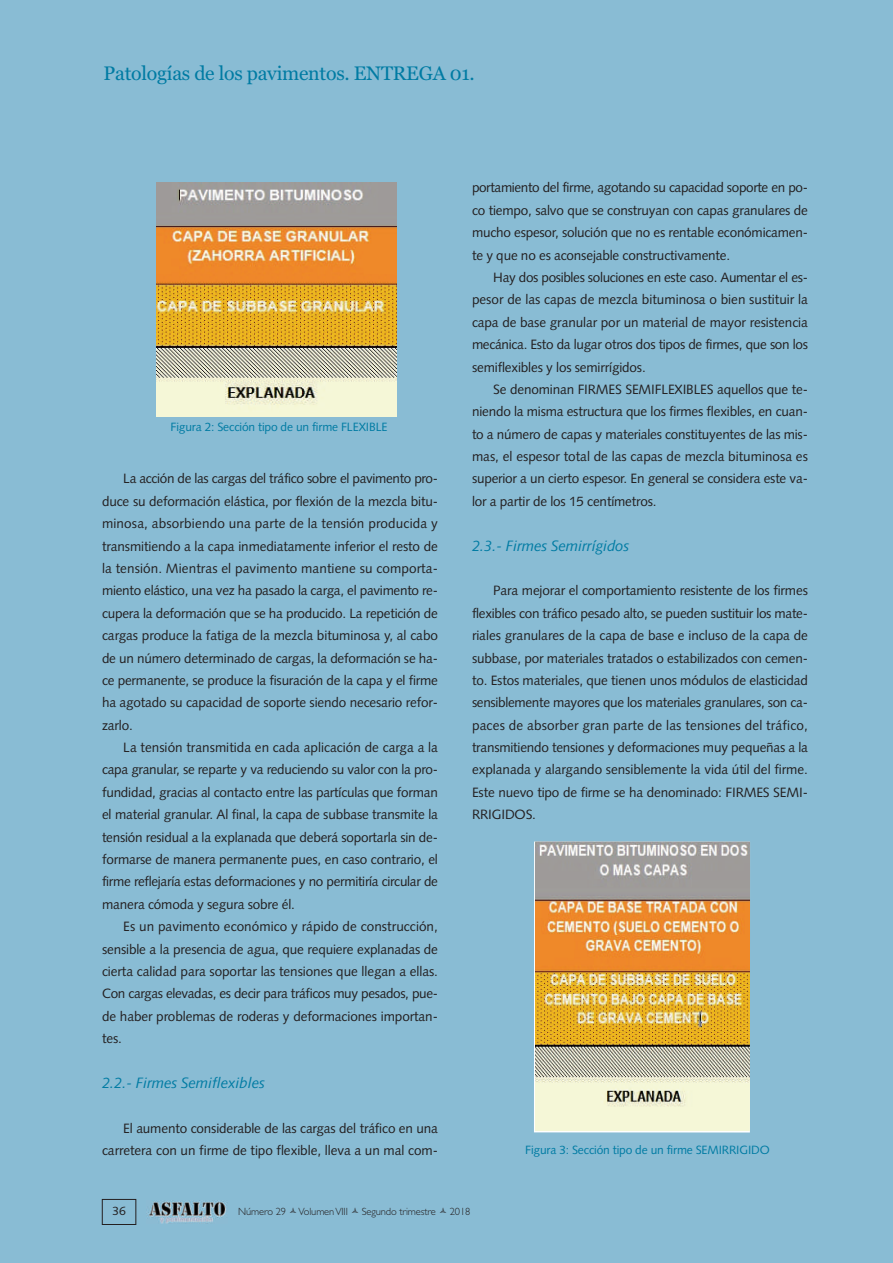
<style>
.page{position:relative;width:893px;height:1263px;background:#89bcd4}
.page>*{position:absolute;margin:0;border:0;box-sizing:border-box;transform-origin:0 0}
.t1{font:19.5px "Georgia";letter-spacing:-.01em;color:#007ba3}
.t2{font:italic 15px "Syntax LT Std";letter-spacing:-.01em;color:#007ba3}
.t3{font:13.5px/22.4px "Syntax LT Std";letter-spacing:-.01em;color:#231f20;text-align:justify}
.t4{font:12px "Syntax LT Std";letter-spacing:-.01em;color:#007ba3}
.t5{font:12px "Syntax LT Std";color:#231f20}
.t6{font:300 10.5px "Gill Sans";letter-spacing:-.01em;color:#231f20}
</style>
<div class="page">
<img style="left:146px;top:1201px;width:80px;height:22px">
<div style="left:102px;top:1199px;width:34px;height:26px;border:1px solid #231f20"></div>
<img style="left:157px;top:182px;width:240px;height:234px">
<img style="left:536px;top:841px;width:214px;height:289px">
<h1 class="t1" style="left:104px;top:62px;width:373px">Patologías de los pavimentos. ENTREGA 01.</h1>
<p class="t4" style="left:171px;top:422px;width:218px">Figura 2: Sección tipo de un firme FLEXIBLE</p>
<p class="t3" style="left:102px;top:469px;width:337px;text-indent:21px">La acción de las cargas del tráfico sobre el pavimento pro&shy;duce su deformación elástica, por flexión de la mezcla bitu&shy;minosa, absorbiendo una parte de la tensión producida y transmitiendo a la capa inmediatamente inferior el resto de la tensión. Mientras el pavimento mantiene su comporta&shy;miento elástico, una vez ha pasado la carga, el pavimento re&shy;cupera la deformación que se ha producido. La repetición de cargas produce la fatiga de la mezcla bituminosa y, al cabo de un número determinado de cargas, la deformación se ha&shy;ce permanente, se produce la fisuración de la capa y el firme ha agotado su capacidad de soporte siendo necesario refor&shy;zarlo.</p>
<p class="t3" style="left:102px;top:737px;width:337px;text-indent:21px">La tensión transmitida en cada aplicación de carga a la capa granular, se reparte y va reduciendo su valor con la pro&shy;fundidad, gracias al contacto entre las partículas que forman el material granular. Al final, la capa de subbase transmite la tensión residual a la explanada que deberá soportarla sin de&shy;formarse de manera permanente pues, en caso contrario, el firme reflejaría estas deformaciones y no permitiría circular de manera cómoda y segura sobre él.</p>
<p class="t3" style="left:102px;top:916px;width:337px;text-indent:21px">Es un pavimento económico y rápido de construcción, sensible a la presencia de agua, que requiere explanadas de cierta calidad para soportar las tensiones que llegan a ellas.<br>Con cargas elevadas, es decir para tráficos muy pesados, pue&shy;de haber problemas de roderas y deformaciones importan&shy;tes.</p>
<p class="t2" style="left:102px;top:1077px;width:164px">2.2.- Firmes Semiflexibles</p>
<p class="t3" style="left:102px;top:1118px;width:337px;text-align:right">El aumento considerable de las cargas del tráfico en una carretera con un firme de tipo flexible, lleva a un mal com-</p>
<p class="t3" style="left:472px;top:178px;width:337px">portamiento del firme, agotando su capacidad soporte en po&shy;co tiempo, salvo que se construyan con capas granulares de mucho espesor, solución que no es rentable económicamen&shy;te y que no es aconsejable constructivamente.</p>
<p class="t3" style="left:472px;top:267px;width:337px;text-indent:21px">Hay dos posibles soluciones en este caso. Aumentar el es&shy;pesor de las capas de mezcla bituminosa o bien sustituir la capa de base granular por un material de mayor resistencia mecánica. Esto da lugar otros dos tipos de firmes, que son los semiflexibles y los semirrígidos.</p>
<p class="t3" style="left:472px;top:379px;width:337px;text-indent:21px">Se denominan FIRMES SEMIFLEXIBLES aquellos que te&shy;niendo la misma estructura que los firmes flexibles, en cuan&shy;to a número de capas y materiales constituyentes de las mis&shy;mas, el espesor total de las capas de mezcla bituminosa es superior a un cierto espesor. En general se considera este va&shy;lor a partir de los 15 centímetros.</p>
<p class="t2" style="left:472px;top:539px;width:159px">2.3.- Firmes Semirrígidos</p>
<p class="t3" style="left:472px;top:581px;width:337px;text-indent:21px">Para mejorar el comportamiento resistente de los firmes flexibles con tráfico pesado alto, se pueden sustituir los mate&shy;riales granulares de la capa de base e incluso de la capa de subbase, por materiales tratados o estabilizados con cemen&shy;to. Estos materiales, que tienen unos módulos de elasticidad sensiblemente mayores que los materiales granulares, son ca&shy;paces de absorber gran parte de las tensiones del tráfico, transmitiendo tensiones y deformaciones muy pequeñas a la explanada y alargando sensiblemente la vida útil del firme.<br>Este nuevo tipo de firme se ha denominado: FIRMES SEMI-RRIGIDOS.</p>
<p class="t4" style="left:525px;top:1145px;width:246px">Figura 3: Sección tipo de un firme SEMIRRIGIDO</p>
<p class="t5" style="left:112px;top:1206px;width:15px">36</p>
<p class="t6" style="left:238px;top:1205px;width:111px">Número 29 VolumenVIII</p>
<p class="t6" style="left:362px;top:1205px;width:76px">Segundo trimestre</p>
<p class="t6" style="left:450px;top:1205px;width:22px">2018</p>
</div>
